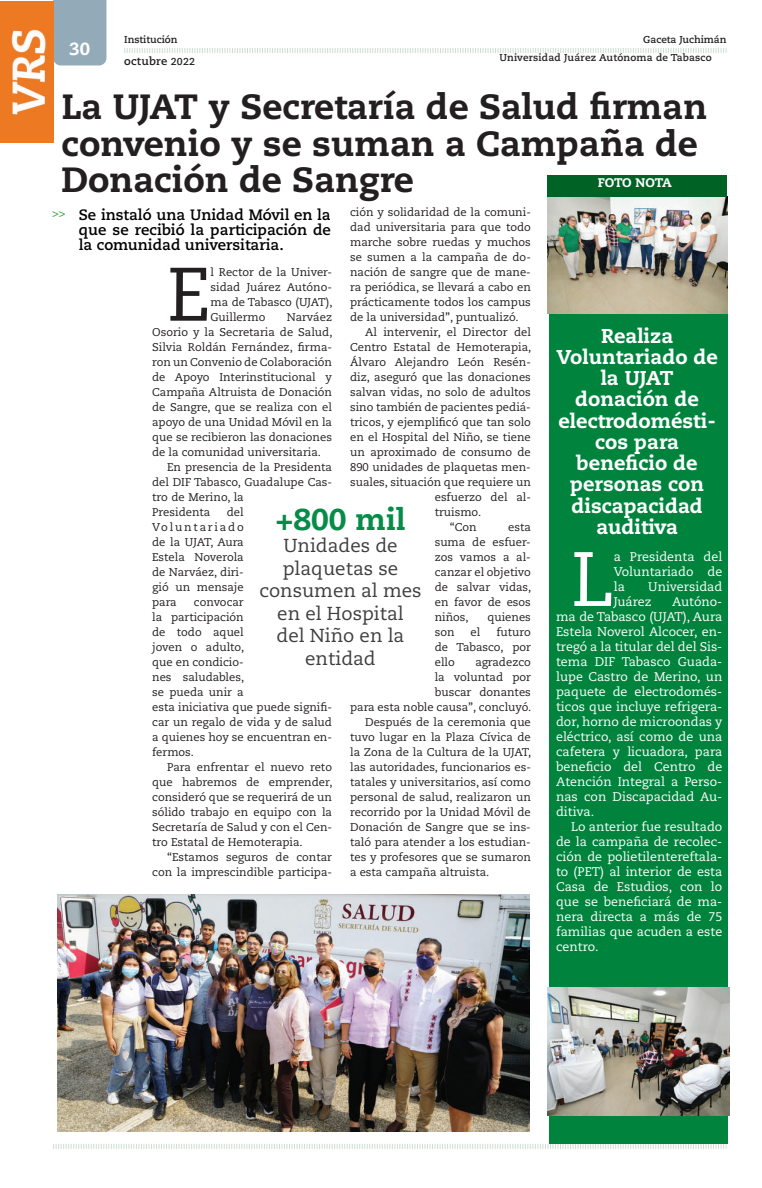
<style>
.page{position:relative;width:762px;height:1188px;background:#fff}
.page>*{position:absolute;margin:0;border:0;box-sizing:border-box;transform-origin:0 0}
.t1{font:76.75px "Caecilia LT Std";color:#fff}
.t2{font:75.5px "Caecilia LT Std";color:#231f20}
.t3{font:800 35px/36.2px "Caecilia LT Std";color:#231f20}
.t4{font:800 30px "Caecilia LT Std";color:#068c48}
.t5{font:800 20px/21.2px "Caecilia LT Std";color:#fff;text-align:center}
.t6{font:18.75px/22.5px "Caecilia LT Std";color:#3e3e3f;text-align:center}
.t7{font:800 17.5px "Caecilia LT Std";color:#fff}
.t8{font:700 15px/15px "Caecilia LT Std";color:#000;text-align:justify}
.t9{font:12.5px/15px "Caecilia LT Std";color:#fff;text-align:justify}
.t10{font:800 12.5px "Caecilia LT Std";letter-spacing:-.025em;color:#fff}
.t11{font:11.25px/15px "Caecilia LT Std";color:#231f20;text-align:justify}
.t12{font:700 11.25px "Caecilia LT Std";letter-spacing:.02em;color:#231f20}
.t13{font:700 11.25px "Caecilia LT Std";color:#44aa42}
.t14{font:700 10px "Caecilia LT Std";letter-spacing:.02em;color:#231f20}
.t15{font:700 10px "Caecilia LT Std";color:#231f20}
.s1{font-size:10px}
</style>
<div class="page">
<div style="left:53px;top:0;width:53px;height:65px;background:#93abb8"></div>
<svg style="left:53px;top:1143px;width:674px;height:6px"></svg>
<svg style="left:124px;top:48px;width:603px;height:5px"></svg>
<img style="left:57px;top:894px;width:472px;height:237px">
<div style="left:549px;top:210px;width:178px;height:933px;background:#00843d"></div>
<img style="left:547px;top:196px;width:180px;height:118px">
<div style="left:547px;top:175px;width:179px;height:21px;background:#006224"></div>
<img style="left:547px;top:986px;width:182px;height:129px">
<img style="left:0;top:1px;width:53px;height:142px">
<h3 class="t7" style="left:69px;top:38px;width:22px">30</h3>
<p class="t15" style="left:124px;top:34px;width:55px">Institución</p>
<p class="t12" style="left:124px;top:55px;width:72px">octubre <span class="s1">2022</span></p>
<p class="t15" style="left:643px;top:34px;width:85px">Gaceta Juchimán</p>
<p class="t14" style="left:499px;top:51px;width:214px">Universidad Juárez Autónoma de Tabasco</p>
<h3 class="t3" style="left:61px;top:89px;width:647px">La UJAT y Secretaría de Salud firman convenio y se suman a Campaña de<br>Donación de Sangre</h3>
<p class="t10" style="left:598px;top:174px;width:76px">FOTO NOTA</p>
<p class="t13" style="left:52px;top:206px;width:15px">&gt;&gt;</p>
<p class="t11" style="left:350px;top:204px;width:182px">ción y solidaridad de la comuni&shy;dad universitaria para que todo marche sobre ruedas y muchos se sumen a la campaña de do&shy;nación de sangre que de mane&shy;ra periódica, se llevará a cabo en prácticamente todos los campus de la universidad”, puntualizó.</p>
<p class="t11" style="left:365px;top:324px;width:167px">Al intervenir, el Director del</p>
<p class="t11" style="left:350px;top:339px;width:183px">Centro Estatal de Hemoterapia,</p>
<p class="t11" style="left:350px;top:354px;width:182px">Álvaro Alejandro León Resén-</p>
<p class="t11" style="left:350px;top:369px;width:182px">diz, aseguró que las donaciones</p>
<p class="t11" style="left:350px;top:384px;width:182px">salvan vidas, no solo de adultos</p>
<p class="t11" style="left:350px;top:399px;width:182px">sino también de pacientes pediá-</p>
<p class="t11" style="left:350px;top:414px;width:182px">tricos, y ejemplificó que tan solo</p>
<p class="t11" style="left:350px;top:429px;width:182px">en el Hospital del Niño, se tiene</p>
<p class="t11" style="left:350px;top:444px;width:182px">un aproximado de consumo de</p>
<p class="t11" style="left:350px;top:459px;width:182px">890 unidades de plaquetas men-</p>
<p class="t11" style="left:350px;top:474px;width:182px">suales, situación que requiere un</p>
<p class="t11" style="left:435px;top:489px;width:98px">esfuerzo del al-</p>
<p class="t11" style="left:435px;top:504px;width:48px">truismo.</p>
<p class="t11" style="left:450px;top:519px;width:28px">“Con</p>
<h3 class="t8" style="left:79px;top:207px;width:254px">Se instaló una Unidad Móvil en la que se recibió la participación de la comunidad universitaria.</h3>
<h2 class="t2" style="left:167px;top:251px;width:45px">E</h2>
<p class="t11" style="left:210px;top:264px;width:123px">l Rector de la Univer&shy;sidad Juárez Autóno&shy;ma de Tabasco (UJAT), Guillermo</p>
<p class="t11" style="left:152px;top:309px;width:182px;text-indent:135px">Narváez Osorio y la Secretaria de Salud, Silvia Roldán Fernández, firma&shy;ron un Convenio de Colaboración de Apoyo Interinstitucional y Campaña Altruista de Donación de Sangre, que se realiza con el apoyo de una Unidad Móvil en la que se recibieron las donaciones de la comunidad universitaria.</p>
<p class="t11" style="left:152px;top:459px;width:181px;text-align:left;text-indent:15px">En presencia de la Presidenta del DIF Tabasco, Guadalupe Cas&shy;tro de Merino, la<br>Presidenta</p>
<h3 class="t4" style="left:275px;top:500px;width:132px">+800 mil</h3>
<h3 class="t6" style="left:259px;top:534px;width:164px">Unidades de plaquetas se consumen al mes en el Hospital<br>del Niño en la entidad</h3>
<p class="t11" style="left:152px;top:504px;width:93px;text-indent:75px">del Voluntariado de la UJAT, Aura Estela Noverola de Narváez, diri&shy;gió un mensaje para</p>
<p class="t11" style="left:435px;top:519px;width:98px;text-indent:73px">esta suma de esfuer&shy;zos vamos a al&shy;canzar el objetivo de salvar vidas, en favor de esos niños,</p>
<p class="t11" style="left:152px;top:594px;width:181px;text-align:left;text-indent:42px">convocar<br>la participación<br>de todo aquel<br>joven o adulto,<br>que en condicio-<br>nes saludables,<br>se pueda unir a<br>esta iniciativa que puede signifi&shy;car un regalo de vida y de salud a quienes hoy se encuentran en&shy;fermos.</p>
<p class="t11" style="left:152px;top:759px;width:182px;text-indent:15px">Para enfrentar el nuevo reto que habremos de emprender, consideró que se requerirá de un sólido trabajo en equipo con la Secretaría de Salud y con el Cen&shy;tro Estatal de Hemoterapia.</p>
<p class="t11" style="left:152px;top:849px;width:181px;text-align:right">“Estamos seguros de contar con la imprescindible participa-</p>
<p class="t11" style="left:487px;top:609px;width:45px">quienes</p>
<p class="t11" style="left:435px;top:624px;width:98px;text-indent:62px">futuro de Tabasco, por ello</p>
<p class="t11" style="left:435px;top:624px;width:21px">son</p>
<p class="t11" style="left:470px;top:624px;width:11px">el</p>
<p class="t11" style="left:475px;top:654px;width:57px">agradezco</p>
<p class="t11" style="left:435px;top:669px;width:98px">la voluntad por</p>
<p class="t11" style="left:435px;top:684px;width:98px">buscar donantes</p>
<p class="t11" style="left:350px;top:699px;width:183px">para esta noble causa”, concluyó.</p>
<p class="t11" style="left:365px;top:714px;width:167px">Después de la ceremonia que</p>
<p class="t11" style="left:350px;top:729px;width:182px">tuvo lugar en la Plaza Cívica de</p>
<p class="t11" style="left:350px;top:744px;width:183px">la Zona de la Cultura de la UJAT,</p>
<p class="t11" style="left:350px;top:759px;width:182px">las autoridades, funcionarios es-</p>
<p class="t11" style="left:350px;top:774px;width:182px">tatales y universitarios, así como</p>
<p class="t11" style="left:350px;top:789px;width:182px">personal de salud, realizaron un</p>
<p class="t11" style="left:350px;top:804px;width:182px">recorrido por la Unidad Móvil de</p>
<p class="t11" style="left:350px;top:819px;width:182px">Donación de Sangre que se ins-</p>
<p class="t11" style="left:350px;top:834px;width:182px">taló para atender a los estudian-</p>
<p class="t11" style="left:350px;top:849px;width:182px">tes y profesores que se sumaron</p>
<p class="t11" style="left:350px;top:864px;width:141px">a esta campaña altruista.</p>
<h3 class="t5" style="left:556px;top:325px;width:163px">Realiza<br>Voluntariado de la UJAT donación de electrodomésti&shy;cos para beneficio de personas con discapacidad auditiva</h3>
<h1 class="t1" style="left:571px;top:534px;width:44px">L</h1>
<p class="t9" style="left:614px;top:549px;width:110px">a Presidenta del Voluntariado de la</p>
<p class="t9" style="left:614px;top:579px;width:110px;text-indent:34px">Universidad<br>Juárez</p>
<p class="t9" style="left:556px;top:594px;width:168px;text-indent:116px">Autóno&shy;ma de Tabasco (UJAT), Aura Estela Noverol Alcocer, en&shy;tregó a la titular del del Sis&shy;tema DIF Tabasco Guada&shy;lupe Castro de Merino, un paquete de electrodomés&shy;ticos que incluye refrigera&shy;dor, horno de microondas y eléctrico, así como de una cafetera y licuadora, para beneficio del Centro de Atención Integral a Perso&shy;nas con Discapacidad Au&shy;ditiva.</p>
<p class="t9" style="left:556px;top:819px;width:168px;text-indent:15px">Lo anterior fue resultado de la campaña de recolec&shy;ción de polietilentereftala&shy;to (PET) al interior de esta Casa de Estudios, con lo que se beneficiará de ma&shy;nera directa a más de 75 familias que acuden a este centro.</p>
</div>
